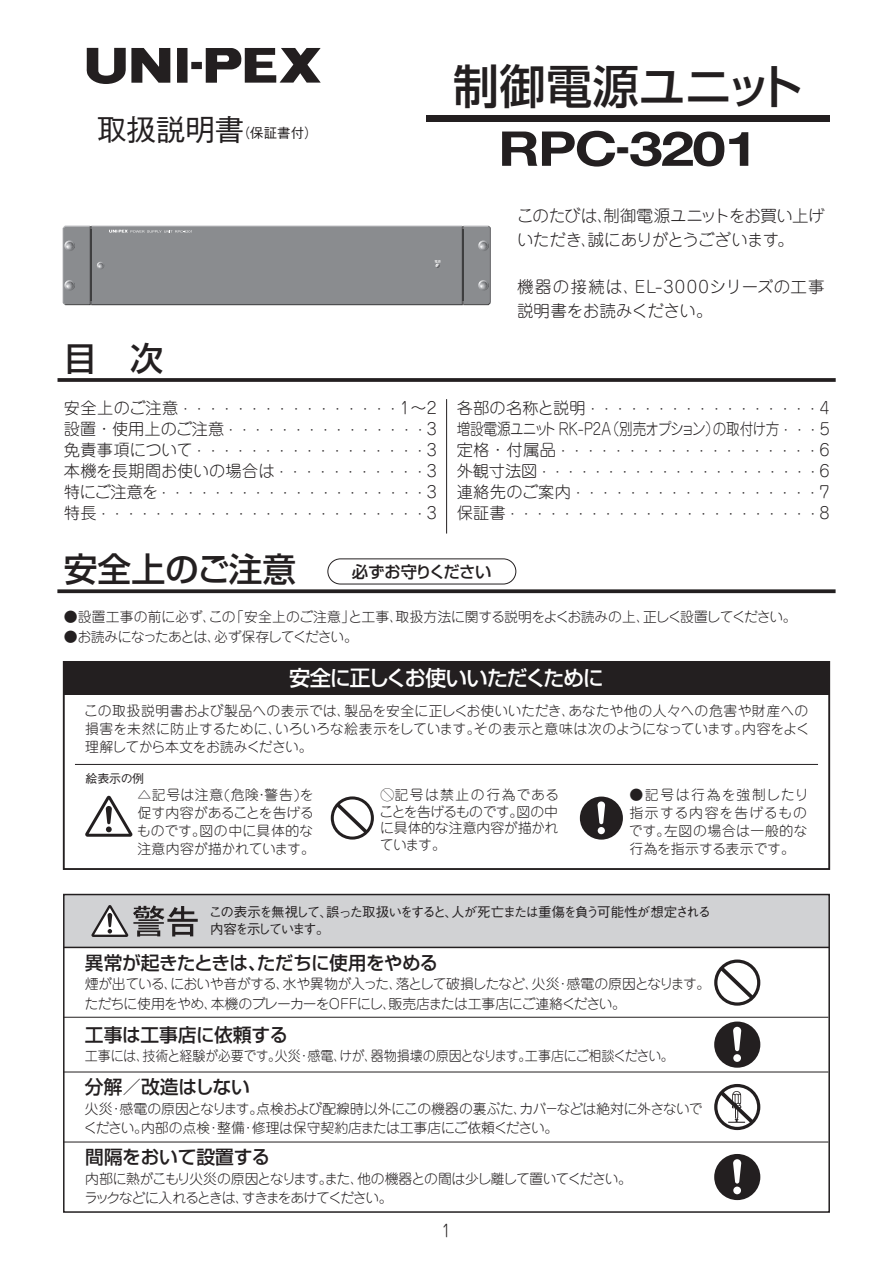
<style>
.page{position:relative;width:893px;height:1263px;background:#fff}
.page>*{position:absolute;margin:0;border:0;box-sizing:border-box;transform-origin:0 0}
.t1{font:700 48px "Helvetica Neue";letter-spacing:-.03em;color:#231f20;scale:1.2 1}
.t2{font:500 46.5px "Shin Go Pro";color:#231f20}
.t3{font:500 33.75px "Shin Go Pro";color:#231f20}
.t4{font:500 33px "Shin Go Pro";color:#231f20}
.t5{font:500 30px "Gothic BBB Pro";letter-spacing:-.02em;color:#231f20}
.t6{font:500 21.3px "Shin Go Pro";letter-spacing:-.065em;color:#fff}
.t7{font:500 18.75px "Shin Go Pro";letter-spacing:-.015em;color:#231f20}
.t8{font:500 18.75px "Shin Go Pro";letter-spacing:-.035em;color:#231f20}
.t9{font:300 16.5px/23.7px "Jun 101 Pro";letter-spacing:-.035em;color:#231f20}
.t10{font:300 16.5px/23.7px "Jun 101 Pro";letter-spacing:.02em;color:#231f20}
.t11{font:300 16.5px "Jun 101 Pro";letter-spacing:-.005em;color:#231f20}
.t12{font:500 16.35px "Shin Go Pro";letter-spacing:-.035em;color:#231f20}
.t13{font:300 16.2px "Jun 101 Pro";letter-spacing:-.04em;color:#231f20;scale:.84 1}
.t14{font:300 16.2px "Jun 101 Pro";letter-spacing:-.01em;color:#231f20}
.t15{font:300 13.8px/18px "Jun 101 Pro";letter-spacing:-.02em;color:#231f20;text-align:justify}
.t16{font:300 13.8px/18px "Jun 101 Pro";letter-spacing:.005em;color:#231f20}
.t17{font:300 13.8px/19.5px "Jun 101 Pro";letter-spacing:-.045em;color:#231f20}
.t18{font:300 13.8px/19.5px "Jun 101 Pro";letter-spacing:-.075em;color:#231f20}
.t19{font:300 13.8px "Jun 101 Pro";letter-spacing:-.02em;color:#231f20;scale:.94 1}
.t20{font:300 13.8px "Jun 101 Pro";letter-spacing:-.06em;color:#231f20}
.t21{font:300 13.5px/21px "Jun 101 Pro";color:#231f20;text-align:justify}
.t22{font:500 13.5px/16.5px "Gothic BBB Pro";letter-spacing:-.12em;color:#231f20}
.t23{font:500 12px "Gothic BBB Pro";letter-spacing:-.03em;color:#231f20}
.s1{font-size:16.2px}
.s2{font-size:13.5px}
.s3{font-size:10.8px}
</style>
<div class="page">
<svg style="left:87px;top:48px;width:83px;height:36px"></svg>
<svg style="left:177px;top:48px;width:144px;height:35px"></svg>
<div style="left:426px;top:115px;width:404px;height:7px;background:#231f20"></div>
<div style="left:64px;top:894px;width:765px;height:53px;background:#d1d2d4"></div>
<svg style="left:91px;top:905px;width:107px;height:32px"></svg>
<hr style="left:64px;top:947px;width:765px;height:1px;background:#231f20">
<hr style="left:63px;top:1072px;width:765px;height:1px;background:#231f20">
<hr style="left:63px;top:1142px;width:765px;height:1px;background:#231f20">
<hr style="left:63px;top:1017px;width:765px;height:1px;background:#231f20">
<svg style="left:714px;top:1021px;width:46px;height:47px"></svg>
<svg style="left:714px;top:1084px;width:46px;height:46px"></svg>
<div style="left:63px;top:894px;width:767px;height:319px;border:2px solid #231f20"></div>
<svg style="left:714px;top:1154px;width:46px;height:46px"></svg>
<svg style="left:62px;top:225px;width:429px;height:80px;background:#8a8c8f"></svg>
<svg style="left:58px;top:378px;width:778px;height:4px;background:#302c2d"></svg>
<hr style="left:446px;top:399px;width:1px;height:134px;background:#231f20">
<svg style="left:57px;top:589px;width:779px;height:4px;background:#383435"></svg>
<div style="left:328px;top:559px;width:188px;height:25px;border:1px solid #231f20;border-radius:13px"></div>
<div style="left:63px;top:661px;width:767px;height:209px;border:2px solid #231f20"></div>
<div style="left:64px;top:662px;width:765px;height:33px;background:#231f20"></div>
<svg style="left:580px;top:796px;width:43px;height:44px"></svg>
<svg style="left:331px;top:796px;width:43px;height:43px"></svg>
<svg style="left:85px;top:796px;width:47px;height:41px"></svg>
<hr style="left:75px;top:764px;width:743px;height:1px;background:#231f20">
<svg style="left:714px;top:959px;width:46px;height:47px"></svg>
<h2 class="t2" style="left:453px;top:48px;width:352px">制御電源ユニット</h2>
<h3 class="t5" style="left:97px;top:106px;width:149px">取扱説明書</h3>
<p class="t22" style="left:237px;top:123px;width:82px">（保証書付）</p>
<h1 class="t1" style="left:498px;top:111px;width:218px">RPC-3201</h1>
<h3 class="t4" style="left:64px;top:331px;width:101px">目 次</h3>
<p class="t21" style="left:64px;top:397px;width:375px"><span class="s1">安全上のご注意</span>・・・・・・・・・・・・・・・・<span class="s1">1～2設置 ・使用上のご注意</span>・・・・・・・・・・・・・・・<span class="s1">3免責事項について</span>・・・・・・・・・・・・・・・・・<span class="s1">3</span></p>
<p class="t14" style="left:64px;top:458px;width:375px">本機を長期間お使いの場合は<span class="s2">・・・・・・・・・・・</span>3</p>
<p class="t21" style="left:64px;top:481px;width:375px"><span class="s1">特にご注意を</span>・・・・・・・・・・・・・・・・・・・・<span class="s1">3特長</span>・・・・・・・・・・・・・・・・・・・・・・・・<span class="s1">3</span></p>
<p class="t9" style="left:517px;top:202px;width:309px">このたびは､制御電源ユニットをお買い上げいただき､誠にありがとうございます｡</p>
<p class="t10" style="left:517px;top:273px;width:309px">機器の接続は、EL-3000シリーズの工事説明書をお読みください。</p>
<p class="t21" style="left:457px;top:397px;width:375px"><span class="s1">各部の名称と説明</span>・・・・・・・・・・・・・・・・・<span class="s1">4</span></p>
<p class="t13" style="left:457px;top:416px;width:446px">増設電源ユニット RK-P2A（別売オプション）の取付け方<span class="s2">・・・</span>5</p>
<p class="t21" style="left:457px;top:439px;width:375px"><span class="s1">定格・付属品</span>・・・・・・・・・・・・・・・・・・・<span class="s1">6外観寸法図</span>・・・・・・・・・・・・・・・・・・・・・<span class="s1">6連絡先のご案内</span>・・・・・・・・・・・・・・・・・・<span class="s1">7保証書</span>・・・・・・・・・・・・・・・・・・・・・・・<span class="s1">8</span></p>
<h3 class="t3" style="left:64px;top:542px;width:234px">安全上のご注意</h3>
<p class="t12" style="left:352px;top:558px;width:141px">必ずお守りください</p>
<p class="t15" style="left:64px;top:606px;width:727px">●設置工事の前に必ず､この「安全上のご注意」と工事、取扱方法に関する説明をよくお読みの上､正しく設置してください｡</p>
<p class="t20" style="left:64px;top:626px;width:289px">●お読みになったあとは､必ず保存してください｡</p>
<h3 class="t6" style="left:289px;top:660px;width:316px">安全に正しくお使いいただくために</h3>
<p class="t16" style="left:84px;top:700px;width:727px">この取扱説明書および製品への表示では､製品を安全に正しくお使いいただき､あなたや他の人々への危害や財産への損害を未然に防止するために､いろいろな絵表示をしています｡その表示と意味は次のようになっています｡内容をよく理解してから本文をお読みください｡</p>
<p class="t23" style="left:86px;top:769px;width:60px">絵表示の例</p>
<p class="t15" style="left:137px;top:784px;width:179px">△記号は注意(危険・警告)を促す内容があることを告げるものです｡図の中に具体的な注意内容が描かれています｡</p>
<p class="t15" style="left:380px;top:785px;width:181px;line-height:16.5px">◯<span class="s3">＼</span>記号は禁止の行為であることを告げるものです｡図の中に具体的な注意内容が描かれています。</p>
<p class="t15" style="left:629px;top:784px;width:181px">●記号は行為を強制したり指示する内容を告げるものです｡左図の場合は一般的な行為を指示する表示です｡</p>
<p class="t22" style="left:209px;top:902px;width:504px">この表示を無視して､誤った取扱いをすると､人が死亡または重傷を負う可能性が想定される内容を示しています｡</p>
<h3 class="t8" style="left:85px;top:947px;width:355px">異常が起きたときは､ただちに使用をやめる</h3>
<p class="t17" style="left:85px;top:973px;width:620px">煙が出ている､においや音がする､水や異物が入った､落として破損したなど､火災･感電の原因となります｡ただちに使用をやめ､本機のブレーカーをOFFにし、販売店または工事店にご連絡ください｡</p>
<h3 class="t7" style="left:85px;top:1019px;width:205px">工事は工事店に依頼する</h3>
<p class="t19" style="left:85px;top:1045px;width:621px">工事には､技術と経験が必要です｡火災･感電､けが､器物損壊の原因となります｡工事店にご相談ください｡</p>
<h3 class="t7" style="left:85px;top:1072px;width:166px">分解／改造はしない</h3>
<p class="t15" style="left:84px;top:1097px;width:620px;line-height:19.5px">火災･感電の原因となります｡点検および配線時以外にこの機器の裏ぶた､カバ－などは絶対に外さないでください｡内部の点検･整備･修理は保守契約店または工事店にご依頼ください｡</p>
<h3 class="t7" style="left:85px;top:1142px;width:187px">間隔をおいて設置する</h3>
<p class="t18" style="left:84px;top:1167px;width:542px">内部に熱がこもり火災の原因となります｡また､他の機器との間は少し離して置いてください｡ラックなどに入れるときは､すきまをあけてください｡</p>
<p class="t11" style="left:441px;top:1218px;width:12px">1</p>
</div>
